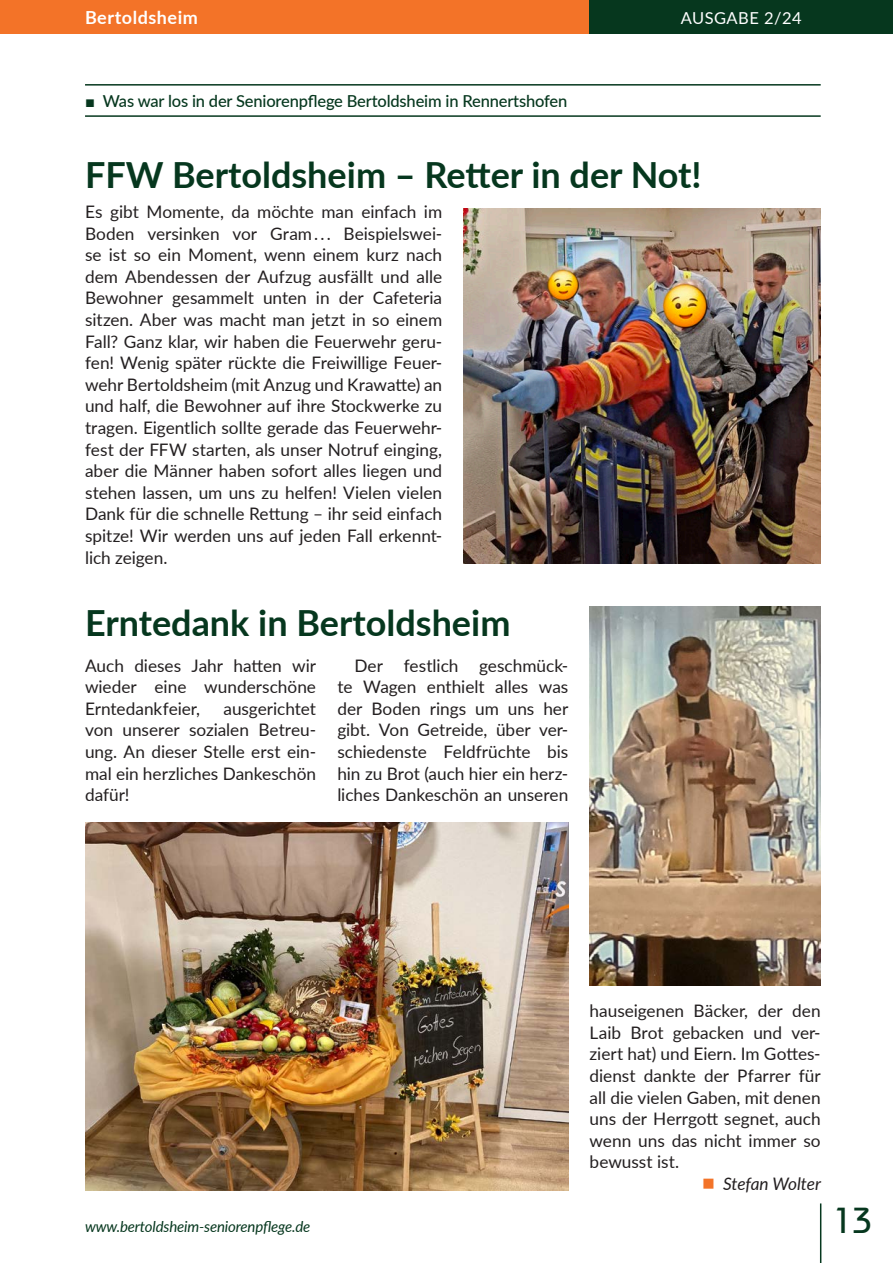
<style>
.page{position:relative;width:893px;height:1263px;background:#fff}
.page>*{position:absolute;margin:0;border:0;box-sizing:border-box;transform-origin:0 0}
.t1{font:700 36px "Lato";color:#06371e}
.t2{font:500 36px "Bauhaus IT Cby BT";color:#06371e}
.t3{font:700 18px "Lato";letter-spacing:.03em;color:#fff}
.t4{font:17.25px/21.6px "Lato";color:#231f20;text-align:justify}
.t5{font:italic 17.25px "Lato";letter-spacing:-.005em;color:#231f20}
.t6{font:500 16.5px "Lato";letter-spacing:-.01em;color:#06371e}
.t7{font:16.5px "Lato";letter-spacing:.03em;color:#fff}
.t8{font:italic 15px "Lato";letter-spacing:-.01em;color:#06371e}
.s1{font-family:"Arial";font-weight:400}
</style>
<div class="page">
<hr style="left:820px;top:1203px;width:1px;height:60px;background:#06371e">
<div style="left:0;top:0;width:893px;height:34px;background:#f37328"></div>
<div style="left:590px;top:0;width:303px;height:34px;background:#06371e"></div>
<hr style="left:85px;top:84px;width:736px;height:2px;background:#06371e">
<hr style="left:85px;top:115px;width:736px;height:2px;background:#06371e">
<img style="left:463px;top:208px;width:358px;height:355px">
<img style="left:85px;top:823px;width:483px;height:368px">
<img style="left:590px;top:607px;width:231px;height:378px">
<p class="t3" style="left:85px;top:4px;width:114px">Bertoldsheim</p>
<p class="t6" style="left:85px;top:89px;width:484px"><span class="s1">■</span> Was war los in der Seniorenpflege Bertoldsheim in Rennertshofen</p>
<p class="t7" style="left:681px;top:6px;width:123px">AUSGABE 2/24</p>
<h1 class="t1" style="left:85px;top:148px;width:618px">FFW Bertoldsheim – Retter in der Not!</h1>
<p class="t4" style="left:85px;top:200px;width:359px">Es gibt Momente, da möchte man einfach im Boden versinken vor Gram . . . Beispielswei&shy;se ist so ein Moment, wenn einem kurz nach dem Abendessen der Aufzug ausfällt und alle Bewohner gesammelt unten in der Cafeteria sitzen. Aber was macht man jetzt in so einem Fall? Ganz klar, wir haben die Feuerwehr geru&shy;fen! Wenig später rückte die Freiwillige Feuer&shy;wehr Bertoldsheim (mit Anzug und Krawatte) an und half, die Bewohner auf ihre Stockwerke zu tragen. Eigentlich sollte gerade das Feuerwehr&shy;fest der FFW starten, als unser Notruf einging, aber die Männer haben sofort alles liegen und stehen lassen, um uns zu helfen! Vielen vielen Dank für die schnelle Rettung – ihr seid einfach spitze! Wir werden uns auf jeden Fall erkennt&shy;lich zeigen.</p>
<h1 class="t1" style="left:85px;top:596px;width:427px">Erntedank in Bertoldsheim</h1>
<p class="t4" style="left:85px;top:654px;width:233px">Auch dieses Jahr hatten wir wieder eine wunderschöne Erntedankfeier,</p>
<p class="t4" style="left:337px;top:654px;width:233px;text-indent:17px">Der festlich geschmück&shy;te Wagen enthielt alles was der Boden rings um uns her gibt. Von Getreide, über ver&shy;schiedenste Feldfrüchte bis hin zu Brot (auch hier ein herz&shy;liches Dankeschön an unseren</p>
<p class="t4" style="left:85px;top:697px;width:233px;text-indent:138px">ausgerichtet von unserer sozialen Betreu&shy;ung. An dieser Stelle erst ein&shy;mal ein herzliches Dankeschön dafür!</p>
<p class="t8" style="left:85px;top:1215px;width:227px">www.bertoldsheim-seniorenpflege.de</p>
<p class="t4" style="left:590px;top:999px;width:233px">hauseigenen Bäcker, der den Laib Brot gebacken und ver&shy;ziert hat) und Eiern. Im Gottes&shy;dienst dankte der Pfarrer für all die vielen Gaben, mit denen uns der Herrgott segnet, auch wenn uns das nicht immer so bewusst ist.</p>
<p class="t5" style="left:723px;top:1171px;width:99px">Stefan Wolter</p>
<h1 class="t2" style="left:832px;top:1198px;width:41px">13</h1>
</div>
